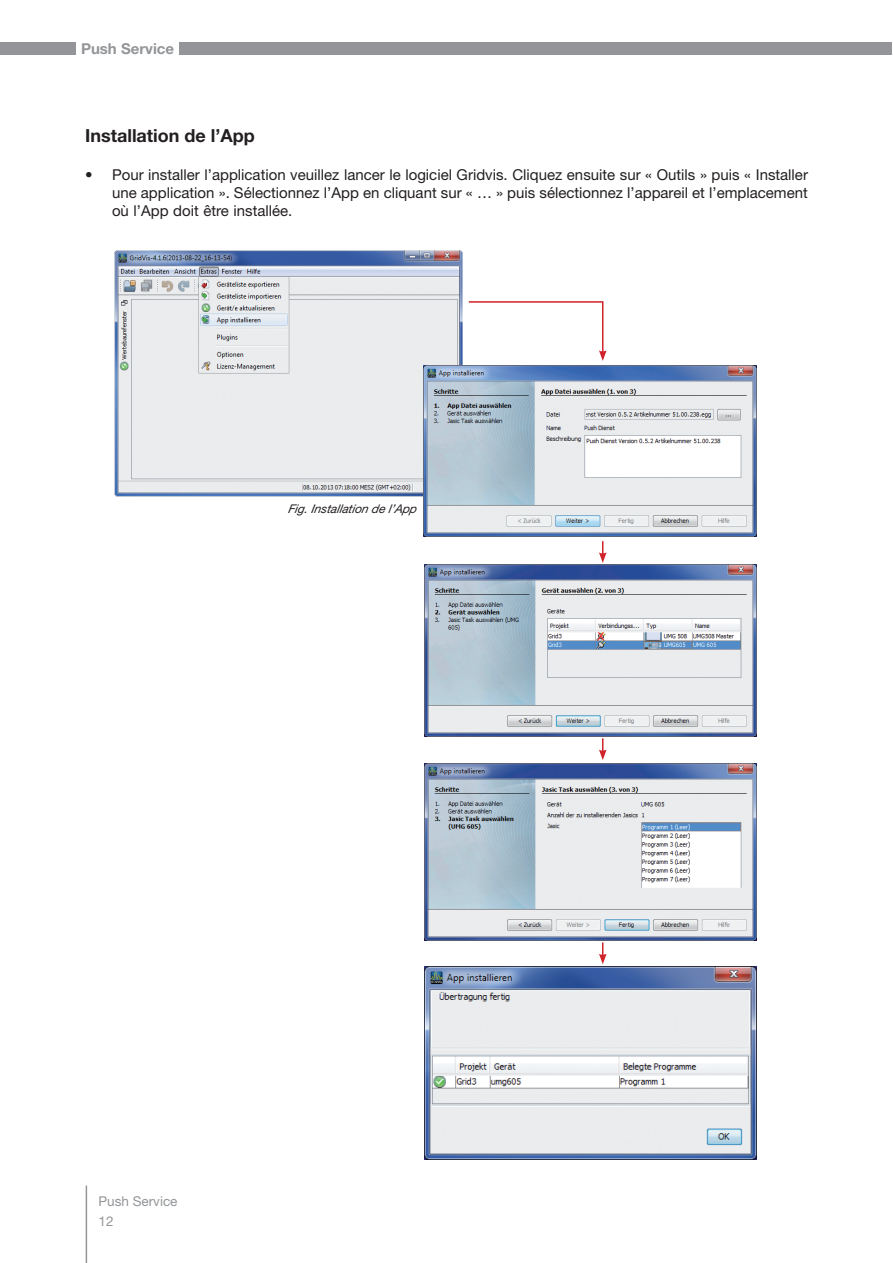
<style>
.page{position:relative;width:893px;height:1263px;background:#fff}
.page>*{position:absolute;margin:0;border:0;box-sizing:border-box;transform-origin:0 0}
.t1{font:700 18px "Helvetica Neue LT";color:#231f20}
.t2{font:15px/18px "Helvetica Neue LT";color:#231f20;text-align:justify}
.t3{font:700 15px "Helvetica Neue LT";color:#939598}
.t4{font:13.5px/19.5px "Helvetica Neue LT";color:#939598}
.t5{font:italic 12px "Helvetica Neue LT";color:#231f20}
</style>
<div class="page">
<div style="left:179px;top:43px;width:713px;height:12px;background:#939598"></div>
<div style="left:0;top:43px;width:75px;height:12px;background:#939598"></div>
<hr style="left:86px;top:1185px;width:1px;height:78px;background:#939598">
<img style="left:115px;top:251px;width:348px;height:245px">
<img style="left:423px;top:366px;width:333px;height:171px">
<img style="left:424px;top:564px;width:333px;height:173px">
<img style="left:424px;top:763px;width:333px;height:177px">
<svg style="left:468px;top:301px;width:139px;height:60px"></svg>
<svg style="left:599px;top:541px;width:8px;height:22px"></svg>
<svg style="left:599px;top:738px;width:8px;height:22px"></svg>
<img style="left:424px;top:966px;width:333px;height:193px">
<svg style="left:599px;top:942px;width:8px;height:22px"></svg>
<p class="t3" style="left:81px;top:40px;width:95px">Push Service</p>
<p class="t1" style="left:85px;top:124px;width:171px">Installation de l’App</p>
<p class="t2" style="left:112px;top:166px;width:697px;text-indent:-27px">• Pour installer l’application veuillez lancer le logiciel Gridvis. Cliquez ensuite sur « Outils » puis « Installer une application ». Sélectionnez l’App en cliquant sur « … » puis sélectionnez l’appareil et l’emplacement où l’App doit être installée.</p>
<p class="t5" style="left:288px;top:502px;width:130px">Fig . Installation de l’App</p>
<p class="t4" style="left:99px;top:1192px;width:81px">Push Service<br>12</p>
</div>
